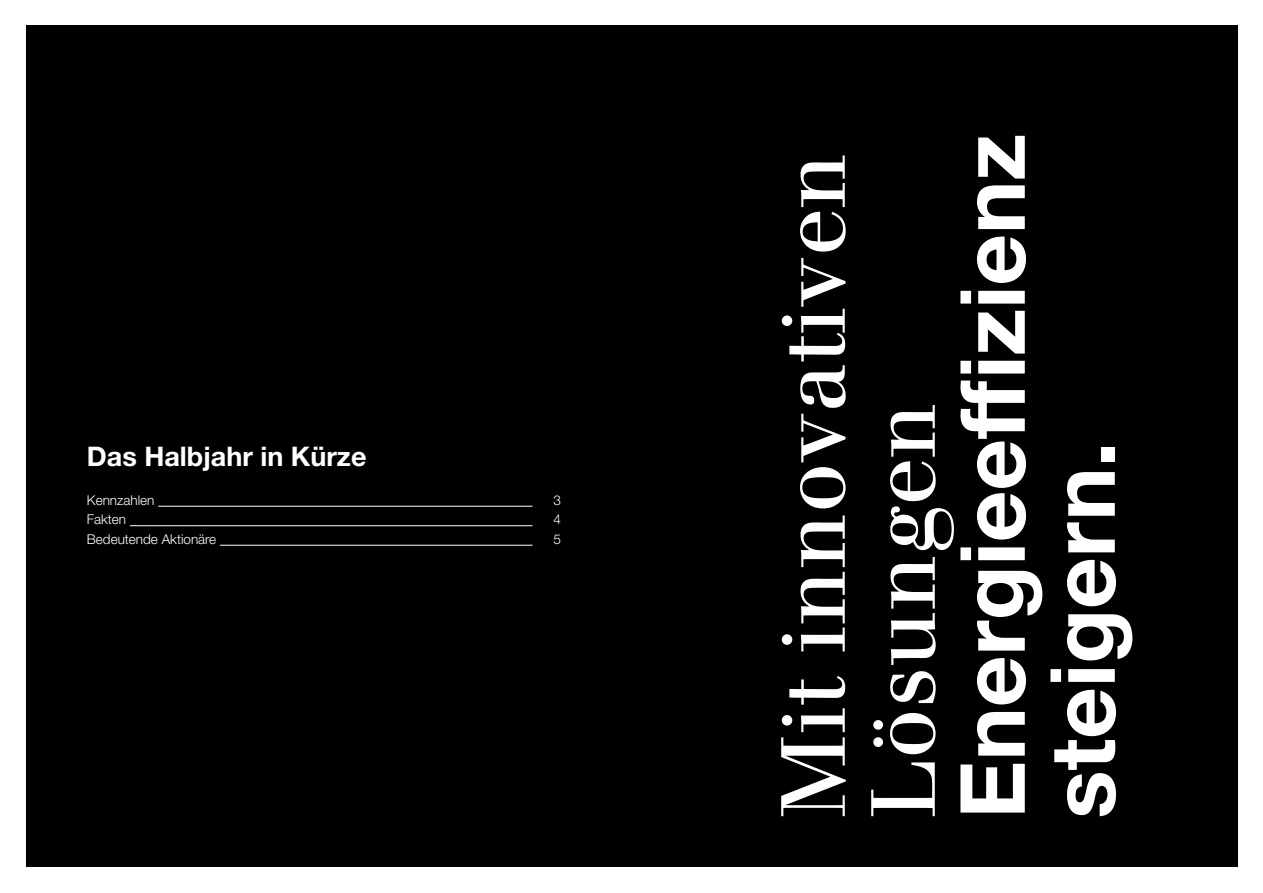
<style>
.page{position:relative;width:1263px;height:893px;background:#fff}
.page>*{position:absolute;margin:0;border:0;box-sizing:border-box;transform-origin:0 0}
.t1{font:700 90px/90px "Helvetica Neue LT Pro";color:#fff}
.t2{font:700 27px "Helvetica Neue LT Pro";color:#fff}
.t3{font:300 13.5px "Helvetica Neue LT Pro";color:#fff}
.s1{font-family:"Walbaum";font-weight:400}
</style>
<div class="page">
<div style="left:26px;top:26px;width:1211px;height:841px;background:#000"></div>
<hr style="left:158px;top:506px;width:374px;height:1px;background:#fff">
<hr style="left:130px;top:525px;width:402px;height:1px;background:#fff">
<hr style="left:220px;top:545px;width:312px;height:1px;background:#fff">
<p class="t2" style="left:87px;top:440px;width:281px">Das Halbjahr in Kürze</p>
<p class="t3" style="left:87px;top:492px;width:69px">Kennzahlen</p>
<p class="t3" style="left:553px;top:492px;width:9px">3</p>
<p class="t3" style="left:87px;top:511px;width:41px">Fakten</p>
<p class="t3" style="left:553px;top:511px;width:9px">4</p>
<p class="t3" style="left:87px;top:531px;width:131px">Bedeutende Aktionäre</p>
<p class="t3" style="left:553px;top:531px;width:9px">5</p>
<p class="t1" style="left:765px;top:819px;width:686px;rotate:-90deg"><span class="s1">Mit innovativen<br>Lösungen<br></span>Energieeffizienz steigern.</p>
</div>
